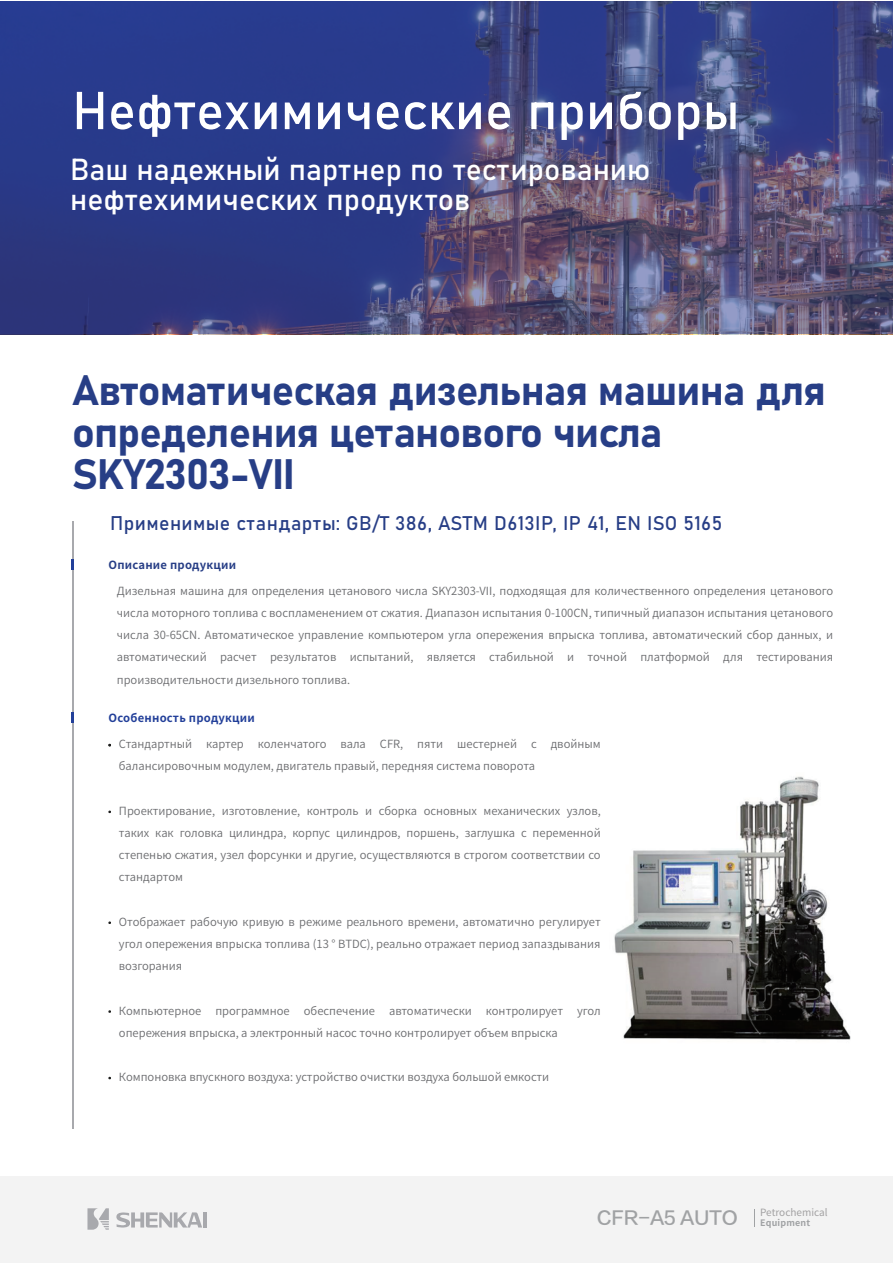
<style>
.page{position:relative;width:893px;height:1263px;background:#fff}
.page>*{position:absolute;margin:0;border:0;box-sizing:border-box;transform-origin:0 0}
.t1{font:52.5px "Bahnschrift";color:#fff}
.t2{font:42px/42.2px "Bahnschrift";letter-spacing:-.02em;color:#273e86}
.t3{font:30px/29.4px "Bahnschrift";color:#fff}
.t4{font:19.5px "Bahnschrift";letter-spacing:.02em;color:#273e86}
.t5{font:18.15px "FZLTZHK GBK1 0";letter-spacing:-.02em;color:#a0a2a4}
.t6{font:11.25px/22.2px "Source Han Sans CN";color:#6c6d70;text-align:justify}
.t7{font:700 11.25px "Source Han Sans CN";letter-spacing:.02em;color:#223f99}
.t8{font:700 11.25px "Source Han Sans CN";letter-spacing:.02em;color:#273e86}
.t9{font:10.05px "Source Han Sans CN";color:#a2a1a2}
</style>
<div class="page">
<div style="left:0;top:1177px;width:893px;height:86px;background:#f3f3f3"></div>
<svg style="left:87px;top:1208px;width:22px;height:22px"></svg>
<hr style="left:203px;top:1212px;width:4px;height:15px;background:#a8a9ad">
<svg style="left:116px;top:1212px;width:86px;height:15px"></svg>
<svg style="left:0;top:1px;width:893px;height:333px;background:#3e4583"></svg>
<img style="left:614px;top:776px;width:237px;height:264px">
<hr style="left:72px;top:521px;width:2px;height:607px;background:#a8a9ad">
<svg style="left:71px;top:559px;width:3px;height:10px"></svg>
<svg style="left:71px;top:712px;width:3px;height:11px"></svg>
<h1 class="t1" style="left:72px;top:71px;width:669px">Нефтехимические приборы</h1>
<h3 class="t3" style="left:70px;top:153px;width:582px">Ваш надежный партнер по тестированию нефтехимических продуктов</h3>
<h2 class="t2" style="left:72px;top:366px;width:755px">Автоматическая дизельная машина для определения цетанового числа<br>SKY2303-VII</h2>
<h3 class="t4" style="left:110px;top:508px;width:614px">Применимые стандарты: GB/T 386, ASTM D613IP, IP 41, EN ISO 5165</h3>
<p class="t8" style="left:108px;top:558px;width:129px">Описание продукции</p>
<p class="t6" style="left:117px;top:580px;width:718px">Дизельная машина для определения цетанового числа SKY2303-VII, подходящая для количественного определения цетанового числа моторного топлива с воспламенением от сжатия. Диапазон испытания 0-100CN, типичный диапазон испытания цетанового числа 30-65CN. Автоматическое управление компьютером угла опережения впрыска топлива, автоматический сбор данных, и автоматический расчет результатов испытаний, является стабильной и точной платформой для тестирования производительности дизельного топлива.</p>
<p class="t7" style="left:108px;top:711px;width:148px">Особенность продукции</p>
<p class="t6" style="left:119px;top:733px;width:483px">Стандартный картер коленчатого вала CFR, пяти шестерней с двойным балансировочным модулем, двигатель правый, передняя система поворота</p>
<p class="t6" style="left:119px;top:800px;width:483px">Проектирование, изготовление, контроль и сборка основных механических узлов, таких как головка цилиндра, корпус цилиндров, поршень, заглушка с переменной степенью сжатия, узел форсунки и другие, осуществляются в строгом соответствии со стандартом</p>
<p class="t6" style="left:119px;top:911px;width:483px">Отображает рабочую кривую в режиме реального времени, автоматично регулирует угол опережения впрыска топлива (13 ° BTDC), реально отражает период запаздывания возгорания</p>
<p class="t6" style="left:119px;top:999px;width:483px">Компьютерное программное обеспечение автоматически контролирует угол опережения впрыска, а электронный насос точно контролирует объем впрыска</p>
<p class="t6" style="left:119px;top:1066px;width:432px">Компоновка впускного воздуха: устройство очистки воздуха большой емкости</p>
<p class="t9" style="left:760px;top:1206px;width:69px">Petrochemical</p>
<h3 class="t5" style="left:597px;top:1208px;width:215px">CFR-A5 AUTO <sub>Equipment</sub></h3>
</div>
